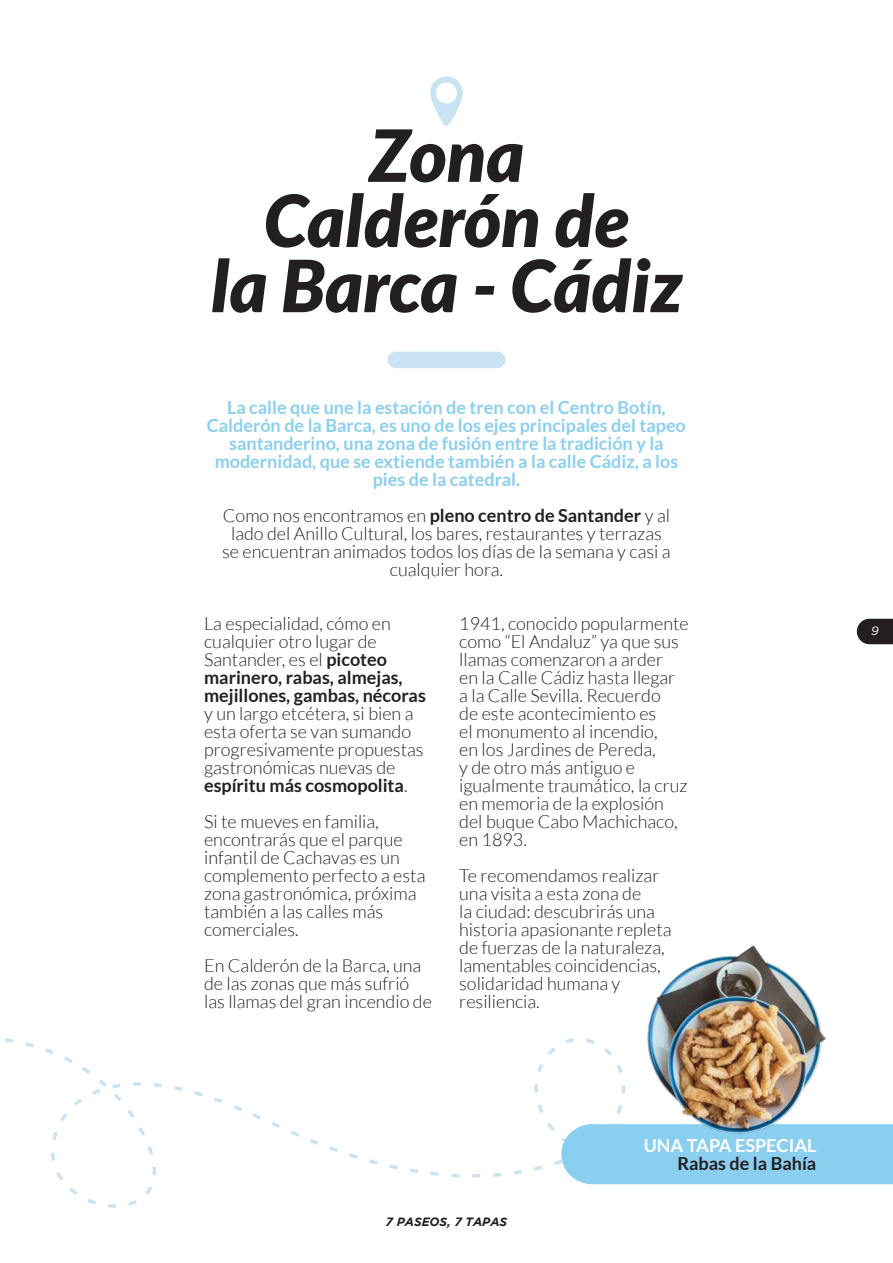
<style>
.page{position:relative;width:893px;height:1263px;background:#fff}
.page>*{position:absolute;margin:0;border:0;box-sizing:border-box;transform-origin:0 0}
.t1{font:italic 900 72px/65.1px "Lato";color:#231f20;text-align:center}
.t2{font:300 18px/18px "Lato";color:#231f20}
.t3{font:700 18px/18px "Lato";color:#8bcff0;text-align:center}
.t4{font:700 18px "Lato";color:#fff}
.t5{font:700 18px "Lato";color:#231f20}
.t6{font:italic 700 12px "Gotham";color:#231f20}
.t7{font:italic 12px "Gotham";color:#fff}
.s1{font-weight:700}
</style>
<div class="page">
<svg style="left:857px;top:619px;width:36px;height:25px"></svg>
<svg style="left:5px;top:1038px;width:888px;height:170px"></svg>
<div style="left:387px;top:352px;width:118px;height:16px;background:#c9e3f2;border-radius:8px"></div>
<svg style="left:430px;top:77px;width:33px;height:49px"></svg>
<div style="left:561px;top:1124px;width:332px;height:60px;background:#8bcff0"></div>
<img style="left:638px;top:945px;width:197px;height:196px">
<h1 class="t1" style="left:211px;top:124px;width:473px">Zona<br>Calderón de<br>la Barca - Cádiz</h1>
<p class="t3" style="left:207px;top:398px;width:480px">La calle que une la estación de tren con el Centro Botín, Calderón de la Barca, es uno de los ejes principales del tapeo santanderino, una zona de fusión entre la tradición y la modernidad, que se extiende también a la calle Cádiz, a los pies de la catedral.</p>
<p class="t2" style="left:222px;top:507px;width:450px;text-align:center">Como nos encontramos en <span class="s1">pleno centro de Santander</span> y al lado del Anillo Cultural, los bares, restaurantes y terrazas se encuentran animados todos los días de la semana y casi a cualquier hora.</p>
<p class="t2" style="left:204px;top:615px;width:223px">La especialidad, cómo en cualquier otro lugar de<br>Santander, es el <span class="s1">picoteo marinero, rabas, almejas, mejillones, gambas, nécoras</span></p>
<p class="t2" style="left:204px;top:705px;width:221px">y un largo etcétera, si bien a esta oferta se van sumando progresivamente propuestas gastronómicas nuevas de <span class="s1">espíritu más cosmopolita</span>.</p>
<p class="t2" style="left:204px;top:813px;width:223px">Si te mueves en familia, encontrarás que el parque infantil de Cachavas es un complemento perfecto a esta zona gastronómica, próxima también a las calles más comerciales.</p>
<p class="t2" style="left:204px;top:957px;width:229px">En Calderón de la Barca, una de las zonas que más sufrió las llamas del gran incendio de</p>
<p class="t2" style="left:459px;top:615px;width:231px">1941, conocido popularmente como “El Andaluz” ya que sus llamas comenzaron a arder<br>en la Calle Cádiz hasta llegar<br>a la Calle Sevilla. Recuerdo<br>de este acontecimiento es<br>el monumento al incendio,<br>en los Jardines de Pereda,<br>y de otro más antiguo e igualmente traumático, la cruz en memoria de la explosión del buque Cabo Machichaco, en 1893.</p>
<p class="t2" style="left:459px;top:867px;width:214px">Te recomendamos realizar una visita a esta zona de<br>la ciudad: descubrirás una historia apasionante repleta de fuerzas de la naturaleza, lamentables coincidencias, solidaridad humana y resiliencia.</p>
<p class="t6" style="left:386px;top:1215px;width:123px">7 PASEOS, 7 TAPAS</p>
<p class="t4" style="left:644px;top:1135px;width:174px">UNA TAPA ESPECIAL</p>
<p class="t5" style="left:677px;top:1153px;width:140px">Rabas de la Bahía</p>
<p class="t7" style="left:871px;top:624px;width:9px">9</p>
</div>
